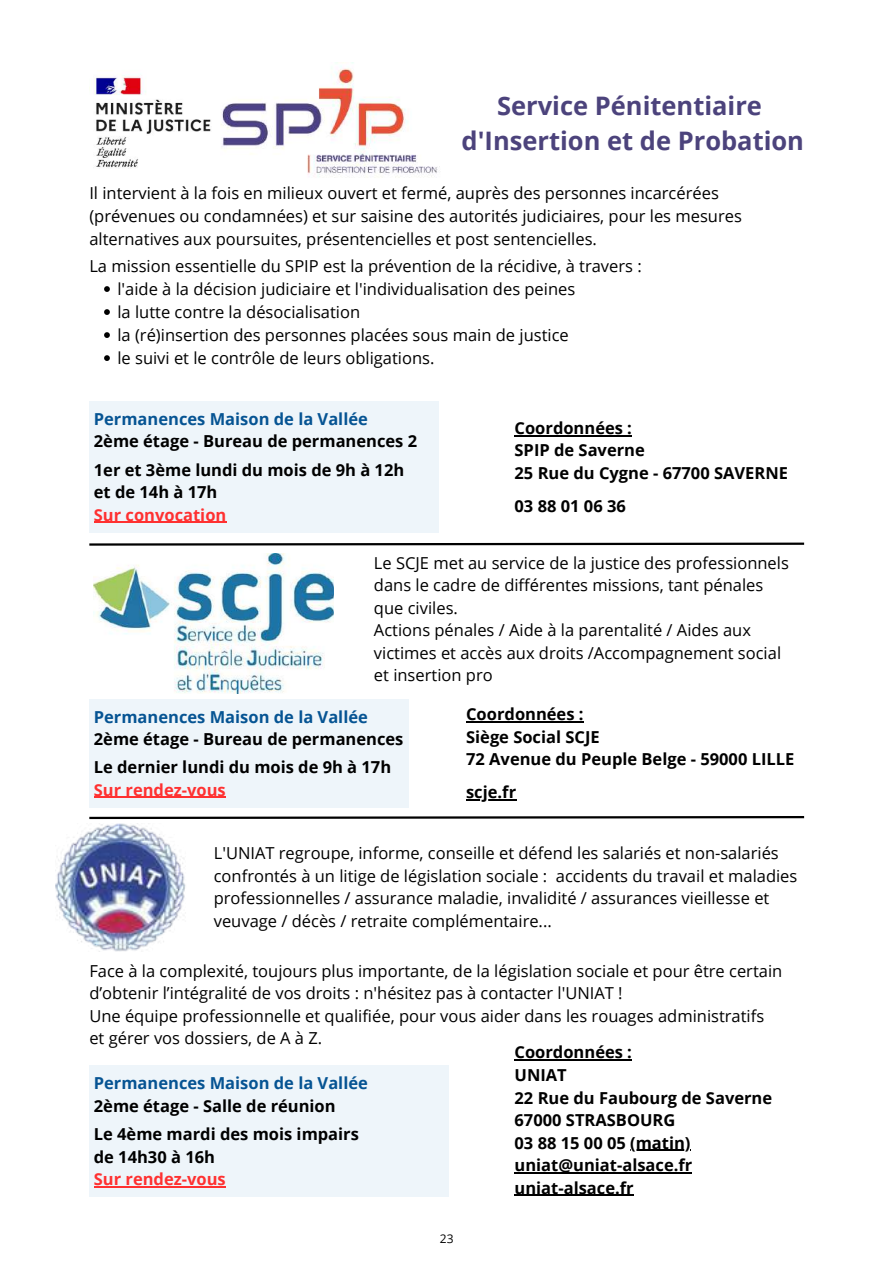
<style>
.page{position:relative;width:893px;height:1264px;background:#fff}
.page>*{position:absolute;margin:0;border:0;box-sizing:border-box;transform-origin:0 0}
.t1{font:700 25.5px/34.8px "Open Sans";color:#4c437c;text-align:center}
.t2{font:16.5px/22.5px "Open Sans";color:#000}
.t3{font:700 16.5px/22.5px "Open Sans";color:#000}
.t4{font:700 16.5px "Open Sans";color:#065493}
.t5{font:700 16.5px "Open Sans";color:#ff3131}
.t6{font:12px "Open Sans";color:#000}
</style>
<div class="page">
<img style="left:220px;top:63px;width:220px;height:115px">
<img style="left:89px;top:76px;width:122px;height:92px">
<svg style="left:104px;top:286px;width:6px;height:6px"></svg>
<svg style="left:104px;top:309px;width:6px;height:6px"></svg>
<svg style="left:104px;top:332px;width:6px;height:6px"></svg>
<svg style="left:104px;top:355px;width:6px;height:6px"></svg>
<hr style="left:514px;top:435px;width:118px;height:1px;background:#000">
<img style="left:94px;top:553px;width:239px;height:140px">
<hr style="left:466px;top:721px;width:117px;height:1px;background:#000">
<hr style="left:466px;top:799px;width:50px;height:1px;background:#000">
<img style="left:55px;top:823px;width:131px;height:128px">
<hr style="left:514px;top:1059px;width:118px;height:1px;background:#000">
<hr style="left:630px;top:1149px;width:60px;height:1px;background:#000">
<hr style="left:514px;top:1172px;width:178px;height:1px;background:#000">
<hr style="left:514px;top:1194px;width:119px;height:1px;background:#000">
<div style="left:89px;top:401px;width:349px;height:131px;background:#eef5fa"></div>
<hr style="left:94px;top:521px;width:132px;height:2px;background:#ff3131">
<svg style="left:89px;top:542px;width:716px;height:4px"></svg>
<div style="left:89px;top:699px;width:319px;height:108px;background:#eef5fa"></div>
<hr style="left:94px;top:796px;width:132px;height:2px;background:#ff3131">
<svg style="left:89px;top:816px;width:716px;height:4px"></svg>
<div style="left:89px;top:1065px;width:360px;height:131px;background:#eef5fa"></div>
<hr style="left:94px;top:1186px;width:132px;height:1px;background:#ff3131">
<h1 class="t1" style="left:461px;top:87px;width:344px">Service Pénitentiaire d'Insertion et de Probation</h1>
<p class="t2" style="left:89px;top:181px;width:654px;line-height:23px">Il intervient à la fois en milieux ouvert et fermé, auprès des personnes incarcérées (prévenues ou condamnées) et sur saisine des autorités judiciaires, pour les mesures alternatives aux poursuites, présentencielles et post sentencielles.</p>
<p class="t2" style="left:117px;top:254px;width:526px;line-height:23px;text-indent:-28px">La mission essentielle du SPIP est la prévention de la récidive, à travers : l'aide à la décision judiciaire et l'individualisation des peines<br>la lutte contre la désocialisation<br>la (ré)insertion des personnes placées sous main de justice<br>le suivi et le contrôle de leurs obligations.</p>
<p class="t4" style="left:94px;top:407px;width:275px">Permanences Maison de la Vallée</p>
<p class="t3" style="left:94px;top:427px;width:325px;line-height:28.2px">2ème étage - Bureau de permanences 2<br>1er et 3ème lundi du mois de 9h à 12h</p>
<p class="t3" style="left:94px;top:480px;width:125px">et de 14h à 17h</p>
<p class="t5" style="left:94px;top:503px;width:134px">Sur convocation</p>
<p class="t3" style="left:514px;top:416px;width:275px">Coordonnées :<br>SPIP de Saverne<br>25 Rue du Cygne - 67700 SAVERNE</p>
<p class="t3" style="left:514px;top:494px;width:113px">03 88 01 06 36</p>
<p class="t2" style="left:374px;top:551px;width:416px">Le SCJE met au service de la justice des professionnels dans le cadre de différentes missions, tant pénales que civiles.<br>Actions pénales / Aide à la parentalité / Aides aux victimes et accès aux droits /Accompagnement social et insertion pro</p>
<p class="t4" style="left:94px;top:705px;width:275px">Permanences Maison de la Vallée</p>
<p class="t3" style="left:94px;top:724px;width:311px;line-height:28.2px">2ème étage - Bureau de permanences<br>Le dernier lundi du mois de 9h à 17h</p>
<p class="t5" style="left:94px;top:778px;width:133px">Sur rendez-vous</p>
<p class="t3" style="left:466px;top:702px;width:330px">Coordonnées :<br>Siège Social SCJE<br>72 Avenue du Peuple Belge - 59000 LILLE</p>
<p class="t3" style="left:466px;top:780px;width:52px">scje.fr</p>
<p class="t2" style="left:214px;top:841px;width:585px">L'UNIAT regroupe, informe, conseille et défend les salariés et non-salariés confrontés à un litige de législation sociale : accidents du travail et maladies professionnelles / assurance maladie, invalidité / assurances vieillesse et veuvage / décès / retraite complémentaire...</p>
<p class="t2" style="left:89px;top:959px;width:694px">Face à la complexité, toujours plus importante, de la législation sociale et pour être certain d’obtenir l’intégralité de vos droits : n'hésitez pas à contacter l'UNIAT !<br>Une équipe professionnelle et qualifiée, pour vous aider dans les rouages administratifs et gérer vos dossiers, de A à Z.</p>
<p class="t3" style="left:514px;top:1040px;width:259px">Coordonnées :<br>UNIAT<br>22 Rue du Faubourg de Saverne<br>67000 STRASBOURG<br>03 88 15 00 05 (matin) uniat@uniat-alsace.fr uniat-alsace.fr</p>
<p class="t4" style="left:94px;top:1071px;width:275px">Permanences Maison de la Vallée</p>
<p class="t3" style="left:94px;top:1091px;width:267px;line-height:28.2px">2ème étage - Salle de réunion<br>Le 4ème mardi des mois impairs</p>
<p class="t3" style="left:94px;top:1144px;width:123px">de 14h30 à 16h</p>
<p class="t5" style="left:94px;top:1167px;width:133px">Sur rendez-vous</p>
<p class="t6" style="left:440px;top:1230px;width:15px">23</p>
</div>
